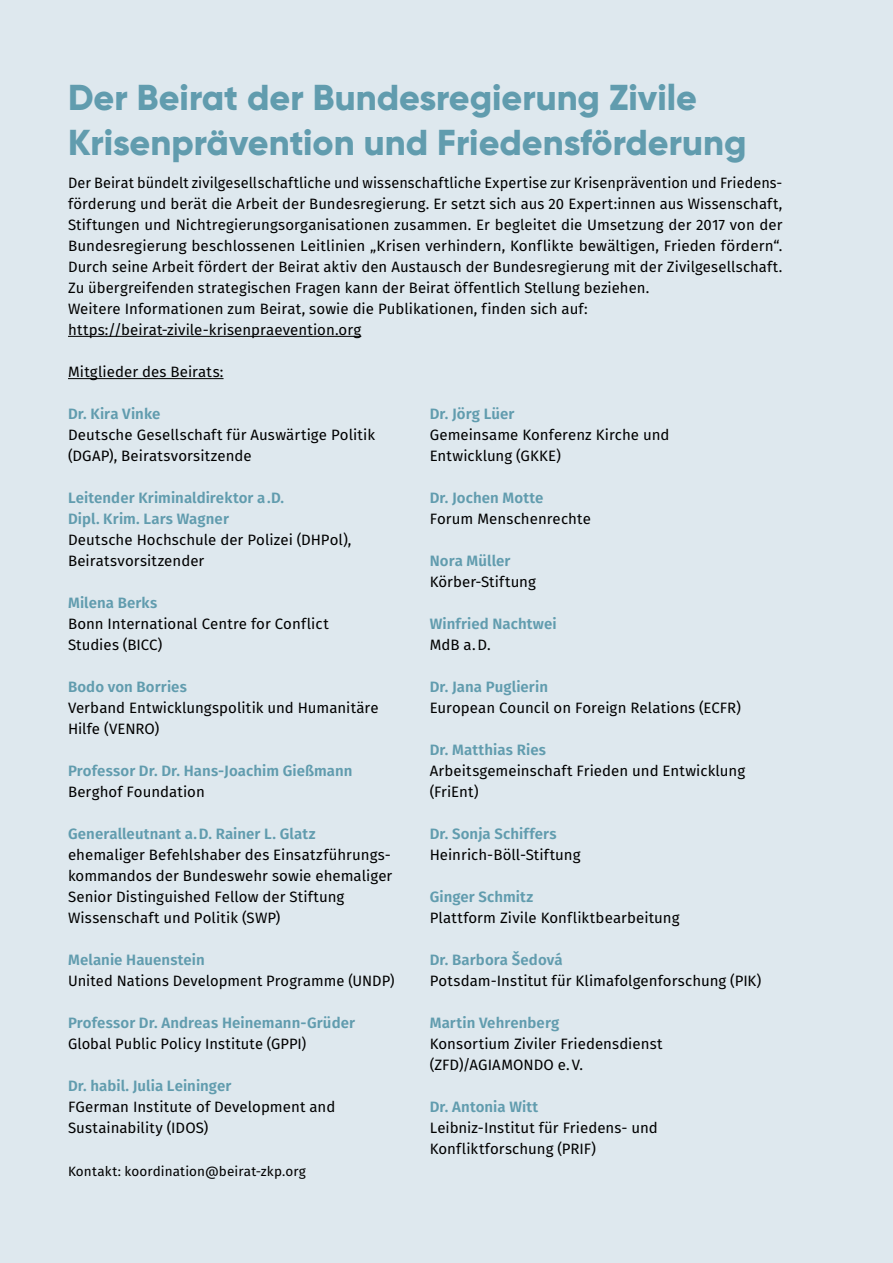
<style>
.page{position:relative;width:893px;height:1263px;background:#dee8ee}
.page>*{position:absolute;margin:0;border:0;box-sizing:border-box;transform-origin:0 0}
.Inhaltsseiten_H1_Headline_2_24_32_pt{font:800 36px/45px "Gilroy";color:#619cae}
.Inhaltsseiten_Mitglieder_des_Beirats{font:15px/21px "Fira Sans";letter-spacing:.005em;color:#000}
.Inhaltsseiten_p_Fließtext{font:15px/21px "Fira Sans";letter-spacing:.005em;color:#000;scale:.96 1}
.Inhaltsseiten_Mitglieder_des_Beirats-2{font:600 15px/21px "Fira Sans";letter-spacing:.005em;color:#619cae}
.Inhaltsseiten_p_Fließtext-2{font:15px "Fira Sans";letter-spacing:.005em;color:#000}
.t1{font:13.5px "Fira Sans";letter-spacing:.005em;color:#000}
.s1{font-weight:600;color:#619cae}
.s2{font-weight:400;color:#000}
</style>
<div class="page">
<hr style="left:68px;top:336px;width:293px;height:1px;background:#000">
<hr style="left:68px;top:378px;width:156px;height:1px;background:#000">
<h1 class="Inhaltsseiten_H1_Headline_2_24_32_pt" style="left:68px;top:74px;width:680px">Der Beirat der Bundesregierung Zivile<br>Krisenprävention und Friedensförderung</h1>
<p class="Inhaltsseiten_p_Fließtext" style="left:68px;top:172px;width:746px">Der Beirat bündelt zivilgesellschaftliche und wissenschaftliche Expertise zur Krisenprävention und Friedens&shy;förderung und berät die Arbeit der Bundesregierung. Er setzt sich aus 20 Expert:innen aus Wissenschaft, Stiftungen und Nichtregierungsorganisationen zusammen. Er begleitet die Umsetzung der 2017 von der Bundesregierung beschlossenen Leitlinien „Krisen verhindern, Konflikte bewältigen, Frieden fördern“.<br>Durch seine Arbeit fördert der Beirat aktiv den Austausch der Bundesregierung mit der Zivilgesellschaft.<br>Zu übergreifenden strategischen Fragen kann der Beirat öffentlich Stellung beziehen.</p>
<p class="Inhaltsseiten_p_Fließtext-2" style="left:68px;top:297px;width:521px">Weitere Informationen zum Beirat, sowie die Publikationen, finden sich auf:</p>
<p class="Inhaltsseiten_p_Fließtext-2" style="left:68px;top:318px;width:295px">https://beirat-zivile-krisenpraevention.org</p>
<p class="Inhaltsseiten_p_Fließtext-2" style="left:68px;top:361px;width:157px">Mitglieder des Beirats:</p>
<p class="Inhaltsseiten_Mitglieder_des_Beirats" style="left:68px;top:403px;width:309px"><span class="s1">Dr. Kira Vinke<br></span>Deutsche Gesellschaft für Auswärtige Politik (DGAP), Beiratsvorsitzende</p>
<p class="Inhaltsseiten_Mitglieder_des_Beirats" style="left:68px;top:487px;width:285px"><span class="s1">Leitender Kriminaldirektor a.D.<br>Dipl. Krim. Lars Wagner<br></span>Deutsche Hochschule der Polizei (DHPol),<br>Beiratsvorsitzender</p>
<p class="Inhaltsseiten_Mitglieder_des_Beirats" style="left:68px;top:592px;width:262px"><span class="s1">Milena Berks<br></span>Bonn International Centre for Conflict<br>Studies (BICC)</p>
<p class="Inhaltsseiten_Mitglieder_des_Beirats" style="left:68px;top:676px;width:312px"><span class="s1">Bodo von Borries<br></span>Verband Entwicklungspolitik und Humanitäre<br>Hilfe (VENRO)</p>
<p class="Inhaltsseiten_Mitglieder_des_Beirats-2" style="left:68px;top:759px;width:286px">Professor Dr. Dr. Hans-Joachim Gießmann<br><span class="s2">Berghof Foundation</span></p>
<p class="Inhaltsseiten_Mitglieder_des_Beirats" style="left:68px;top:823px;width:326px"><span class="s1">Generalleutnant a.D. Rainer L. Glatz </span>ehemaliger Befehlshaber des Einsatzführungs&shy;kommandos der Bundeswehr sowie ehemaliger Senior Distinguished Fellow der Stiftung Wissenschaft und Politik (SWP)</p>
<p class="Inhaltsseiten_Mitglieder_des_Beirats" style="left:68px;top:949px;width:328px"><span class="s1">Melanie Hauenstein<br></span>United Nations Development Programme (UNDP)</p>
<p class="Inhaltsseiten_Mitglieder_des_Beirats-2" style="left:68px;top:1011px;width:289px">Professor Dr. Andreas Heinemann-Grüder<br><span class="s2">Global Public Policy Institute (GPPI)</span></p>
<p class="Inhaltsseiten_Mitglieder_des_Beirats" style="left:68px;top:1075px;width:269px"><span class="s1">Dr. habil. Julia Leininger<br></span>FGerman Institute of Development and<br>Sustainability (IDOS)</p>
<p class="Inhaltsseiten_Mitglieder_des_Beirats" style="left:430px;top:403px;width:241px"><span class="s1">Dr. Jörg Lüer<br></span>Gemeinsame Konferenz Kirche und<br>Entwicklung (GKKE)</p>
<p class="Inhaltsseiten_Mitglieder_des_Beirats" style="left:430px;top:487px;width:163px"><span class="s1">Dr. Jochen Motte<br></span>Forum Menschenrechte</p>
<p class="Inhaltsseiten_Mitglieder_des_Beirats" style="left:430px;top:550px;width:108px"><span class="s1">Nora Müller<br></span>Körber-Stiftung</p>
<p class="Inhaltsseiten_Mitglieder_des_Beirats-2" style="left:430px;top:612px;width:128px">Winfried Nachtwei<br><span class="s2">MdB a.D.</span></p>
<p class="Inhaltsseiten_Mitglieder_des_Beirats" style="left:430px;top:676px;width:313px"><span class="s1">Dr. Jana Puglierin<br></span>European Council on Foreign Relations (ECFR)</p>
<p class="Inhaltsseiten_Mitglieder_des_Beirats" style="left:430px;top:739px;width:317px"><span class="s1">Dr. Matthias Ries<br></span>Arbeitsgemeinschaft Frieden und Entwicklung (FriEnt)</p>
<p class="Inhaltsseiten_Mitglieder_des_Beirats" style="left:430px;top:823px;width:152px"><span class="s1">Dr. Sonja Schiffers<br></span>Heinrich-Böll-Stiftung</p>
<p class="Inhaltsseiten_Mitglieder_des_Beirats" style="left:430px;top:886px;width:251px"><span class="s1">Ginger Schmitz<br></span>Plattform Zivile Konfliktbearbeitung</p>
<p class="Inhaltsseiten_Mitglieder_des_Beirats" style="left:430px;top:949px;width:333px"><span class="s1">Dr. Barbora Šedová<br></span>Potsdam-Institut für Klimafolgenforschung (PIK)</p>
<p class="Inhaltsseiten_Mitglieder_des_Beirats" style="left:430px;top:1012px;width:234px"><span class="s1">Martin Vehrenberg<br></span>Konsortium Ziviler Friedensdienst (ZFD)/AGIAMONDO e.V.</p>
<p class="Inhaltsseiten_Mitglieder_des_Beirats" style="left:430px;top:1096px;width:230px"><span class="s1">Dr. Antonia Witt<br></span>Leibniz-Institut für Friedens- und<br>Konfliktforschung (PRIF)</p>
<p class="t1" style="left:68px;top:1161px;width:239px">Kontakt: koordination@beirat-zkp.org</p>
</div>
